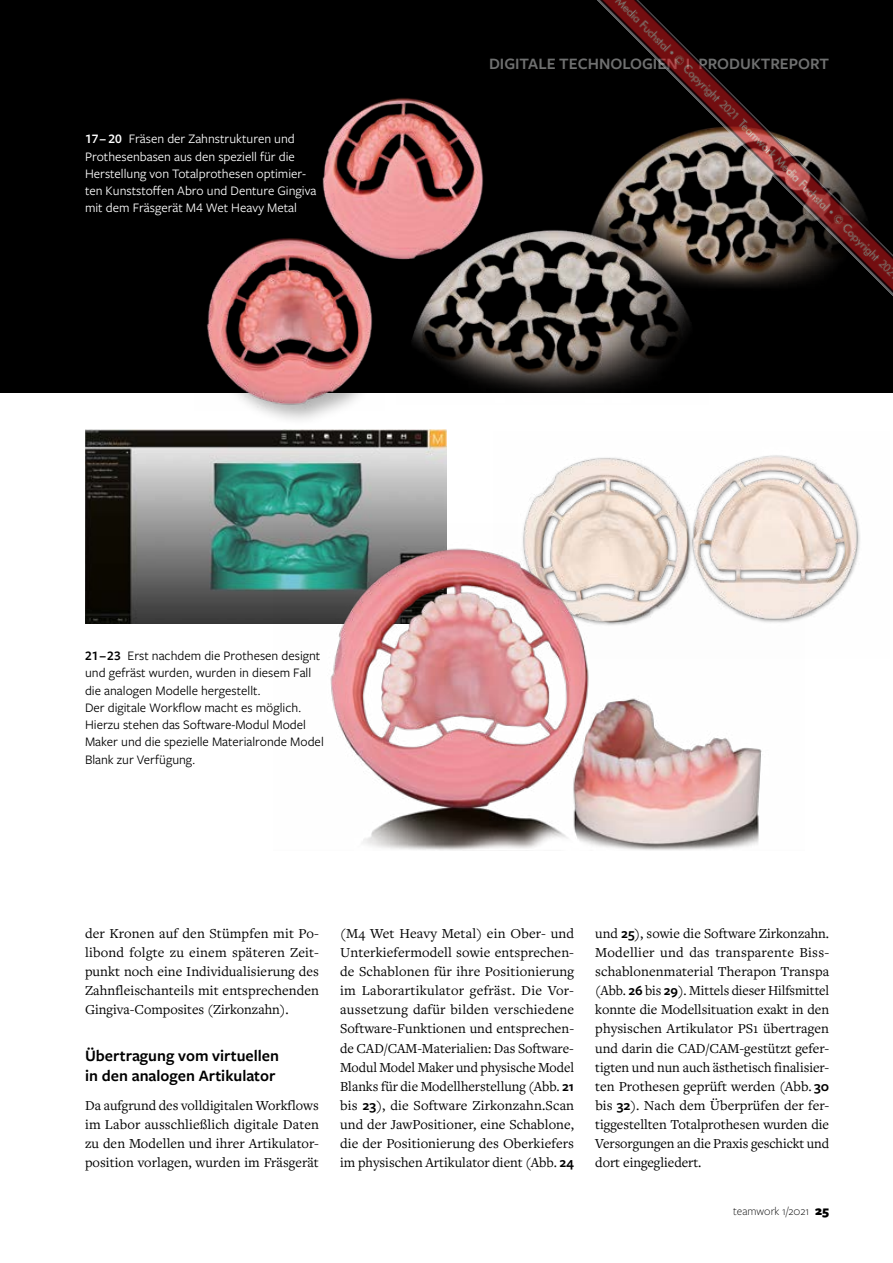
<style>
.page{position:relative;width:893px;height:1263px;background:#fff}
.page>*{position:absolute;margin:0;border:0;box-sizing:border-box;transform-origin:0 0}
.t1{font:600 16.5px/19.5px "Freight Sans Pro";color:#000}
.t2{font:600 16.5px "Freight Sans Pro";color:#6f7070}
.t3{font:14.25px/19.2px "Freight Text Pro";color:#000;text-align:justify}
.t4{font:13.5px/17.2px "Freight Sans Pro";color:#000}
.t5{font:13.5px/17.2px "Freight Sans Pro";color:#fff}
.t6{font:300 12px "Freight Sans Pro";color:#000}
.s1{font-weight:600}
.s2{font-family:"Freight Sans Pro";font-weight:600}
.s3{font-weight:900;font-size:13.5px}
</style>
<div class="page">
<div style="left:0;top:0;width:893px;height:392px;background:#000"></div>
<div style="left:204px;top:234px;width:190px;height:193px;background:#000;opacity:.3"></div>
<img style="left:195px;top:234px;width:190px;height:177px">
<img style="left:319px;top:98px;width:165px;height:170px">
<img style="left:397px;top:196px;width:312px;height:197px">
<img style="left:85px;top:429px;width:361px;height:195px">
<img style="left:525px;top:455px;width:335px;height:163px">
<img style="left:273px;top:523px;width:532px;height:328px">
<img style="left:573px;top:0;width:320px;height:320px">
<p class="t5" style="left:85px;top:130px;width:233px"><span class="s1">17 – 20</span> Fräsen der Zahnstrukturen und Prothesenbasen aus den speziell für die Herstellung von Totalprothesen optimier&shy;ten Kunststoffen Abro und Denture Gingiva mit dem Fräsgerät M4 Wet Heavy Metal</p>
<p class="t2" style="left:489px;top:52px;width:341px">DIGITALE TECHNOLOGIEN I PRODUKTREPORT</p>
<p class="t4" style="left:85px;top:646px;width:240px"><span class="s1">21 – 23</span> Erst nachdem die Prothesen designt und gefräst wurden, wurden in diesem Fall die analogen Modelle hergestellt.<br>Der digitale Workflow macht es möglich.<br>Hierzu stehen das Software-Modul Model Maker und die spezielle Materialronde Model Blank zur Verfügung.</p>
<p class="t3" style="left:85px;top:923px;width:235px">der Kronen auf den Stümpfen mit Po&shy;libond folgte zu einem späteren Zeit&shy;punkt noch eine Individualisierung des Zahnfleischanteils mit entsprechenden Gingiva-Composites (Zirkonzahn).</p>
<p class="t1" style="left:85px;top:1045px;width:195px">Übertragung vom virtuellen in den analogen Artikulator</p>
<p class="t3" style="left:85px;top:1095px;width:236px">Da aufgrund des volldigitalen Workflows im Labor ausschließlich digitale Daten zu den Modellen und ihrer Artikulator&shy;position vorlagen, wurden im Fräsgerät</p>
<p class="t3" style="left:340px;top:923px;width:235px">(M4 Wet Heavy Metal) ein Ober- und Unterkiefermodell sowie entsprechen&shy;de Schablonen für ihre Positionierung im Laborartikulator gefräst. Die Vor&shy;aussetzung dafür bilden verschiedene Software-Funktionen und entsprechen&shy;de CAD/CAM-Materialien: Das Software-Modul Model Maker und physische Model Blanks für die Modellherstellung (Abb. <span class="s2">21 </span>bis <span class="s2">23</span>), die Software Zirkonzahn.Scan und der JawPositioner, eine Schablone, die der Positionierung des Oberkiefers im physischen Artikulator dient (Abb. <span class="s2">24</span></p>
<p class="t3" style="left:595px;top:923px;width:235px">und <span class="s2">25</span>), sowie die Software Zirkonzahn.<br>Modellier und das transparente Biss&shy;schablonenmaterial Therapon Transpa (Abb. <span class="s2">26</span> bis <span class="s2">29</span>). Mittels dieser Hilfsmittel konnte die Modellsituation exakt in den physischen Artikulator PS1 übertragen und darin die CAD/CAM-gestützt gefer&shy;tigten und nun auch ästhetisch finalisier&shy;ten Prothesen geprüft werden (Abb. <span class="s2">30 </span>bis <span class="s2">32</span>). Nach dem Überprüfen der fer&shy;tiggestellten Totalprothesen wurden die Versorgungen an die Praxis geschickt und dort eingegliedert.</p>
<p class="t6" style="left:733px;top:1203px;width:98px">teamwork 1/2021 <span class="s3">25</span></p>
</div>
